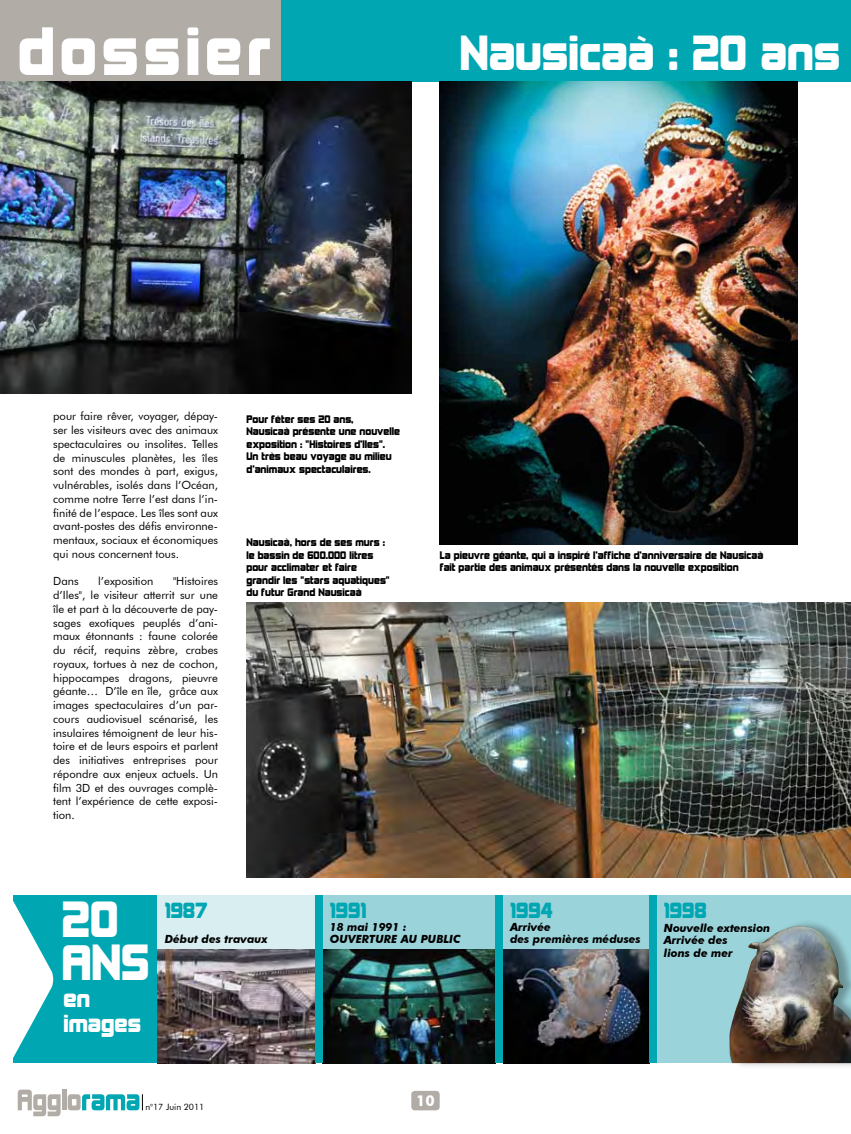
<style>
.page{position:relative;width:851px;height:1134px;background:#fff}
.page>*{position:absolute;margin:0;border:0;box-sizing:border-box;transform-origin:0 0}
.t1{font:62.5px "Kimberley";letter-spacing:.08em;color:#fff}
.t2{font:46.38px/43.1px "Kimberley";color:#fff}
.t3{font:45px "Kimberley";color:#fff}
.t4{font:22.5px/25px "Kimberley";color:#fff}
.t5{font:20px "Kimberley";color:#00a7b3}
.t6{font:700 15px "Futura BT";color:#fff}
.t7{font:11.25px/13.8px "Futura BT";color:#000;text-align:justify}
.t8{font:italic 700 11.25px/12.5px "Futura BT";color:#000}
.t9{font:10px/12.5px "Kimberley";color:#000}
.t10{font:8.75px "Futura BT";color:#000}
</style>
<div class="page">
<div style="left:280px;top:0;width:570px;height:81px;background:#00a7b3"></div>
<div style="left:411px;top:1091px;width:28px;height:19px;background:#b1aca6;border-radius:4px"></div>
<svg style="left:18px;top:1089px;width:43px;height:27px"></svg>
<hr style="left:62px;top:1089px;width:4px;height:21px;background:#b1aca6">
<svg style="left:68px;top:1094px;width:75px;height:16px"></svg>
<div style="left:0;top:0;width:280px;height:81px;background:#b1aca6"></div>
<img style="left:439px;top:81px;width:358px;height:463px">
<div style="left:13px;top:896px;width:156px;height:167px;background:#00a7b3"></div>
<div style="left:158px;top:896px;width:692px;height:167px;background:#9bd3da"></div>
<div style="left:158px;top:896px;width:157px;height:54px;background:#d8eef0"></div>
<img style="left:158px;top:950px;width:157px;height:113px">
<img style="left:322px;top:950px;width:173px;height:113px">
<img style="left:503px;top:950px;width:146px;height:113px">
<div style="left:731px;top:918px;width:119px;height:151px;background:#000;opacity:.3"></div>
<img style="left:729px;top:926px;width:121px;height:137px">
<img style="left:246px;top:603px;width:604px;height:274px">
<img style="left:0;top:82px;width:411px;height:312px">
<div style="left:315px;top:896px;width:7px;height:167px;background:#00a7b3"></div>
<div style="left:495px;top:896px;width:7px;height:167px;background:#00a7b3"></div>
<div style="left:649px;top:896px;width:7px;height:167px;background:#00a7b3"></div>
<svg style="left:13px;top:901px;width:40px;height:157px"></svg>
<h1 class="t1" style="left:18px;top:17px;width:255px">dossier</h1>
<h3 class="t3" style="left:459px;top:28px;width:382px">Nausicaà : 20 ans</h3>
<p class="t7" style="left:53px;top:409px;width:166px">pour faire rêver, voyager, dépay&shy;ser les visiteurs avec des animaux spectaculaires ou insolites. Telles de minuscules planètes, les îles sont des mondes à part, exigus, vulnérables, isolés dans l’Océan, comme notre Terre l’est dans l’in&shy;finité de l’espace. Les îles sont aux avant-postes des défis environne&shy;mentaux, sociaux et économiques qui nous concernent tous.</p>
<p class="t7" style="left:53px;top:574px;width:27px">Dans</p>
<p class="t7" style="left:98px;top:574px;width:57px">l’exposition</p>
<p class="t7" style="left:53px;top:574px;width:166px;text-indent:120px">"Histoires d’Iles", le visiteur atterrit sur une île et part à la découverte de pay&shy;sages exotiques peuplés d’ani&shy;maux étonnants : faune colorée du récif, requins zèbre, crabes royaux, tortues à nez de cochon, hippocampes dragons, pieuvre géante… D’île en île, grâce aux images spectaculaires d’un par&shy;cours audiovisuel scénarisé, les insulaires témoignent de leur his&shy;toire et de leurs espoirs et parlent des initiatives entreprises pour répondre aux enjeux actuels. Un film 3D et des ouvrages complè&shy;tent l’expérience de cette exposi&shy;tion.</p>
<p class="t9" style="left:246px;top:413px;width:155px">Pour fêter ses 20 ans,<br>Nausicaà présente une nouvelle exposition : "Histoires d'Iles".<br>Un très beau voyage au milieu d'animaux spectaculaires.</p>
<p class="t9" style="left:246px;top:537px;width:145px">Nausicaà, hors de ses murs : le bassin de 600.000 litres pour acclimater et faire grandir les "stars aquatiques" du futur Grand Nausicaà</p>
<p class="t9" style="left:440px;top:549px;width:325px">La pieuvre géante, qui a inspiré l'affiche d'anniversaire de Nausicaà fait partie des animaux présentés dans la nouvelle exposition</p>
<h2 class="t2" style="left:62px;top:899px;width:89px">20<br>ANS</h2>
<h3 class="t4" style="left:64px;top:987px;width:79px">en images</h3>
<h3 class="t5" style="left:165px;top:899px;width:45px">1987</h3>
<p class="t8" style="left:165px;top:933px;width:104px">Début des travaux</p>
<p class="t10" style="left:145px;top:1102px;width:61px">n°17 Juin 2011</p>
<h3 class="t5" style="left:330px;top:899px;width:38px">1991</h3>
<p class="t8" style="left:330px;top:920px;width:132px">18 mai 1991 : ouverture au public</p>
<h3 class="t5" style="left:510px;top:899px;width:44px">1994</h3>
<p class="t8" style="left:510px;top:920px;width:132px">Arrivée<br>des premières méduses</p>
<h3 class="t5" style="left:663px;top:899px;width:44px">1998</h3>
<p class="t8" style="left:663px;top:921px;width:108px">Nouvelle extension<br>Arrivée des<br>lions de mer</p>
<h3 class="t6" style="left:416px;top:1092px;width:20px">10</h3>
</div>
